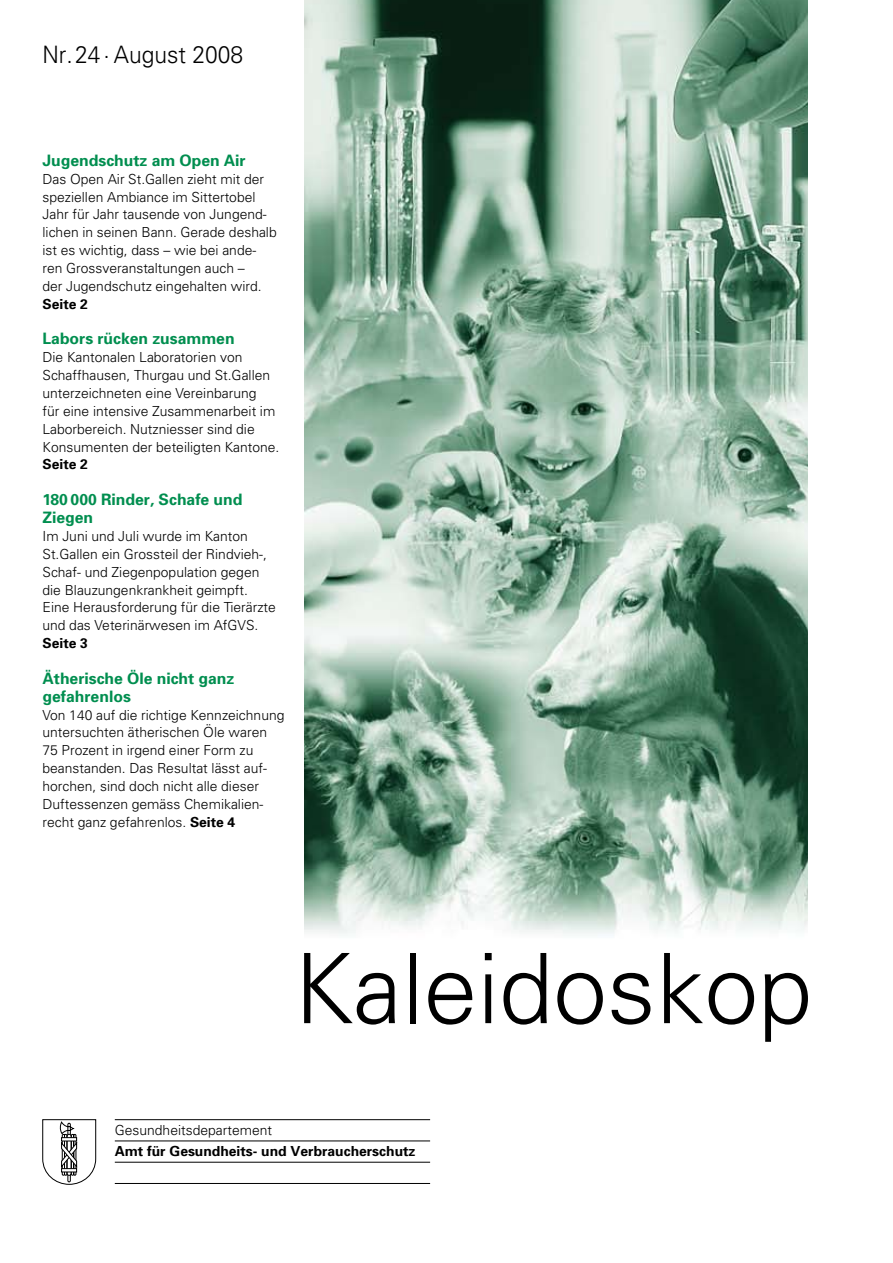
<style>
.page{position:relative;width:893px;height:1263px;background:#fff}
.page>*{position:absolute;margin:0;border:0;box-sizing:border-box;transform-origin:0 0}
.t1{font:300 97.2px "Univers";color:#000}
.t2{font:300 24px "Univers";color:#000;scale:.95 1}
.t3{font:700 15.75px/17.9px "Univers";color:#008e4f}
.t4{font:300 13.8px/17.9px "Univers";color:#000}
.t5{font:700 13.8px "Univers";color:#000}
.s1{font-weight:700}
</style>
<div class="page">
<img style="left:304px;top:0;width:504px;height:934px">
<svg style="left:42px;top:1119px;width:54px;height:66px"></svg>
<hr style="left:115px;top:1119px;width:315px;height:1px;background:#000">
<hr style="left:115px;top:1140px;width:315px;height:1px;background:#000">
<hr style="left:115px;top:1162px;width:315px;height:1px;background:#000">
<hr style="left:115px;top:1183px;width:315px;height:1px;background:#000">
<h2 class="t2" style="left:43px;top:40px;width:213px">Nr.24 · August 2008</h2>
<p class="t3" style="left:43px;top:151px;width:205px">Jugendschutz am Open Air</p>
<p class="t4" style="left:43px;top:170px;width:236px">Das Open Air St.Gallen zieht mit der speziellen Ambiance im Sittertobel Jahr für Jahr tausende von Jungend&shy;lichen in seinen Bann. Gerade deshalb ist es wichtig, dass – wie bei ande&shy;ren Grossveranstaltungen auch –<br>der Jugendschutz eingehalten wird.</p>
<p class="t5" style="left:43px;top:295px;width:47px">Seite 2</p>
<p class="t3" style="left:43px;top:330px;width:194px">Labors rücken zusammen</p>
<p class="t4" style="left:43px;top:348px;width:238px">Die Kantonalen Laboratorien von Schaffhausen, Thurgau und St.Gallen unterzeichneten eine Vereinbarung<br>für eine intensive Zusammenarbeit im Laborbereich. Nutzniesser sind die Konsumenten der beteiligten Kantone.</p>
<p class="t5" style="left:43px;top:456px;width:47px">Seite 2</p>
<p class="t3" style="left:43px;top:491px;width:201px">180 000 Rinder, Schafe und<br>Ziegen</p>
<p class="t4" style="left:43px;top:527px;width:235px">Im Juni und Juli wurde im Kanton St.Gallen ein Grossteil der Rindvieh-, Schaf- und Ziegenpopulation gegen die Blauzungenkrankheit geimpft.<br>Eine Herausforderung für die Tierärzte und das Veterinärwesen im AfGVS.</p>
<p class="t5" style="left:43px;top:635px;width:47px">Seite 3</p>
<p class="t3" style="left:43px;top:669px;width:193px">Ätherische Öle nicht ganz gefahrenlos</p>
<p class="t4" style="left:43px;top:706px;width:243px">Von 140 auf die richtige Kennzeichnung untersuchten ätherischen Öle waren 75 Prozent in irgend einer Form zu beanstanden. Das Resultat lässt auf&shy;horchen, sind doch nicht alle dieser Duftessenzen gemäss Chemikalien&shy;recht ganz gefahrenlos. <span class="s1">Seite 4</span></p>
<h1 class="t1" style="left:294px;top:930px;width:520px">Kaleidoskop</h1>
<p class="t4" style="left:115px;top:1121px;width:159px">Gesundheitsdepartement</p>
<p class="t5" style="left:115px;top:1143px;width:302px">Amt für Gesundheits- und Verbraucherschutz</p>
</div>
